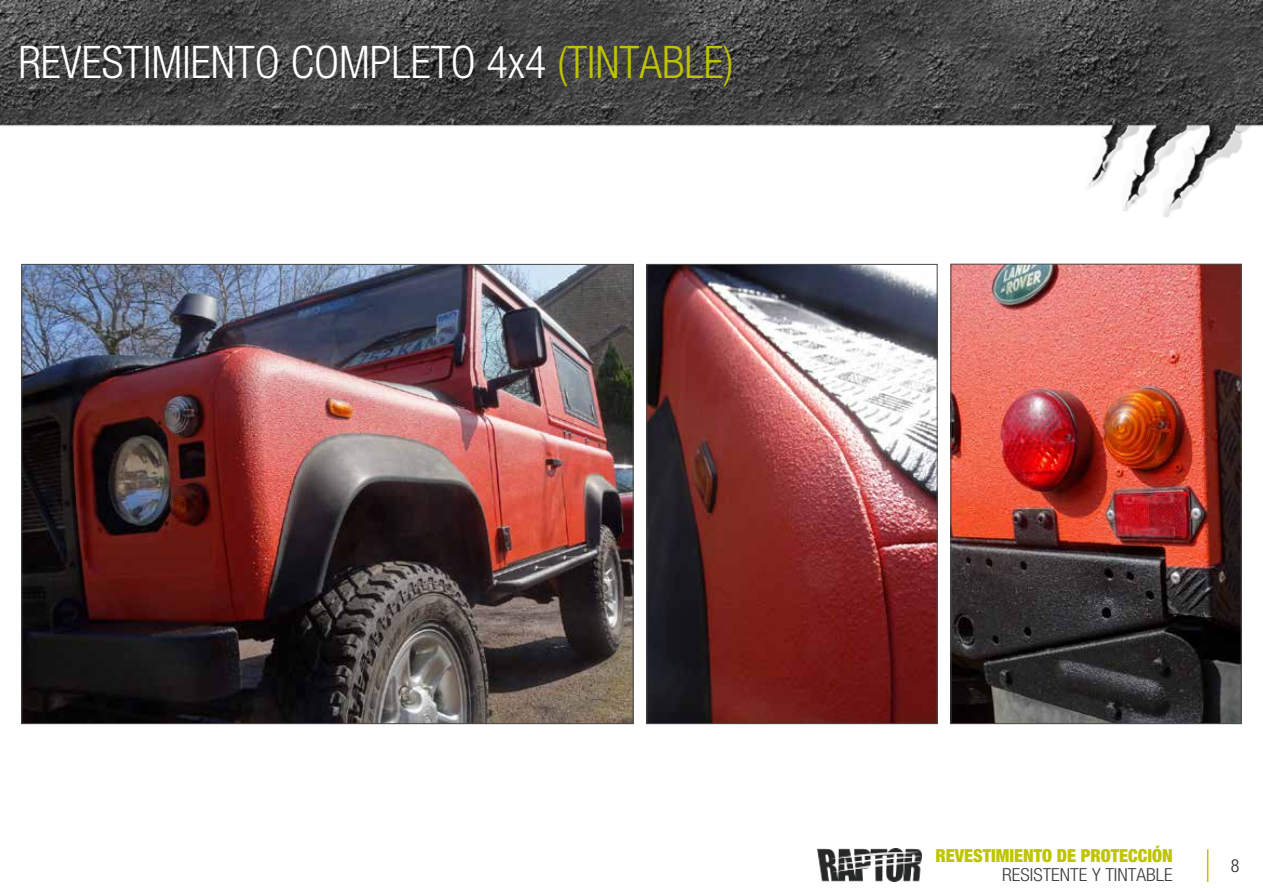
<style>
.page{position:relative;width:1263px;height:893px;background:#fff}
.page>*{position:absolute;margin:0;border:0;box-sizing:border-box;transform-origin:0 0}
.t1{font:300 condensed 45px "Helvetica Neue LT Pro";color:#fff}
.t2{font:900 condensed 18px "Helvetica Neue LT Pro";color:#bfc401}
.t3{font:300 condensed 18px "Helvetica Neue LT Pro";color:#3c3d3d;scale:1.07 1}
.t4{font:300 condensed 18px "Helvetica Neue LT Pro";color:#262727}
.s1{color:#bfc401}
</style>
<div class="page">
<img style="left:0;top:0;width:1263px;height:882px">
<img style="left:818px;top:848px;width:103px;height:34px">
<hr style="left:1207px;top:849px;width:1px;height:33px;background:#bfc401">
<img style="left:23px;top:266px;width:609px;height:456px">
<img style="left:952px;top:266px;width:288px;height:456px">
<div style="left:950px;top:264px;width:292px;height:460px;border:1px solid #4a4a49"></div>
<img style="left:648px;top:266px;width:288px;height:456px">
<div style="left:646px;top:264px;width:292px;height:460px;border:1px solid #4a4a49"></div>
<p class="t1" style="left:18px;top:37px;width:717px">REVESTIMIENTO COMPLETO 4x4 <span class="s1">(TINTABLE)</span></p>
<p class="t2" style="left:935px;top:844px;width:239px">REVESTIMIENTO DE PROTECCIÓN</p>
<p class="t3" style="left:1002px;top:864px;width:161px">RESISTENTE Y TINTABLE</p>
<p class="t4" style="left:1231px;top:855px;width:10px">8</p>
</div>
